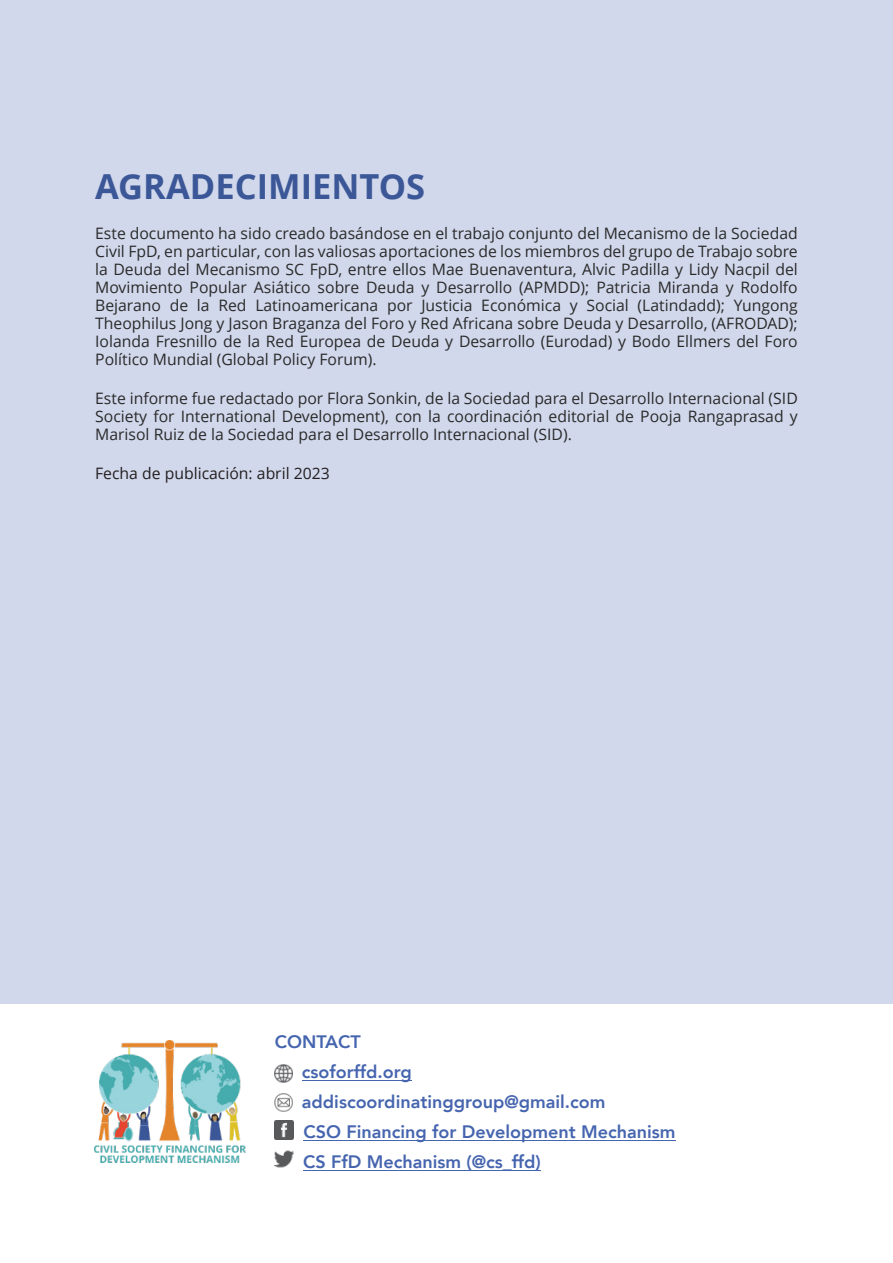
<style>
.page{position:relative;width:893px;height:1263px;background:#fff}
.page>*{position:absolute;margin:0;border:0;box-sizing:border-box;transform-origin:0 0}
.t1{font:700 34.5px "Open Sans";color:#3b5797}
.t2{font:800 18px/30px "Avenir";color:#4665af}
.t3{font:15.75px/18px "Open Sans";color:#2a2a2a;text-align:justify}
.t4{font:15.75px "Open Sans";color:#231f20}
</style>
<div class="page">
<img style="left:94px;top:1041px;width:152px;height:122px">
<div style="left:0;top:0;width:893px;height:1003px;background:#d1d8eb"></div>
<hr style="left:302px;top:1079px;width:110px;height:1px;background:#4665af">
<hr style="left:304px;top:1139px;width:372px;height:1px;background:#4665af">
<hr style="left:303px;top:1169px;width:238px;height:1px;background:#4665af">
<img style="left:275px;top:1064px;width:18px;height:19px">
<img style="left:275px;top:1093px;width:18px;height:18px">
<img style="left:275px;top:1121px;width:19px;height:19px">
<img style="left:275px;top:1150px;width:18px;height:18px">
<h1 class="t1" style="left:95px;top:173px;width:332px">AGRADECIMIENTOS</h1>
<p class="t3" style="left:95px;top:225px;width:704px">Este documento ha sido creado basándose en el trabajo conjunto del Mecanismo de la Sociedad Civil FpD, en particular, con las valiosas aportaciones de los miembros del grupo de Trabajo sobre la Deuda del Mecanismo SC FpD, entre ellos Mae Buenaventura, Alvic Padilla y Lidy Nacpil del Movimiento Popular Asiático sobre Deuda y Desarrollo (APMDD); Patricia Miranda y Rodolfo Bejarano de la Red Latinoamericana por Justicia Económica y Social (Latindadd); Yungong Theophilus Jong y Jason Braganza del Foro y Red Africana sobre Deuda y Desarrollo, (AFRODAD); Iolanda Fresnillo de la Red Europea de Deuda y Desarrollo (Eurodad) y Bodo Ellmers del Foro Político Mundial (Global Policy Forum).</p>
<p class="t3" style="left:95px;top:391px;width:704px">Este informe fue redactado por Flora Sonkin, de la Sociedad para el Desarrollo Internacional (SID Society for International Development), con la coordinación editorial de Pooja Rangaprasad y Marisol Ruiz de la Sociedad para el Desarrollo Internacional (SID).</p>
<p class="t4" style="left:95px;top:467px;width:236px">Fecha de publicación: abril 2023</p>
<p class="t2" style="left:302px;top:1027px;width:375px;text-indent:-27px">CONTACT<br>csoforffd.org addiscoordinatinggroup@gmail.com<br>CSO Financing for Development Mechanism<br>CS FfD Mechanism (@cs_ffd)</p>
</div>
